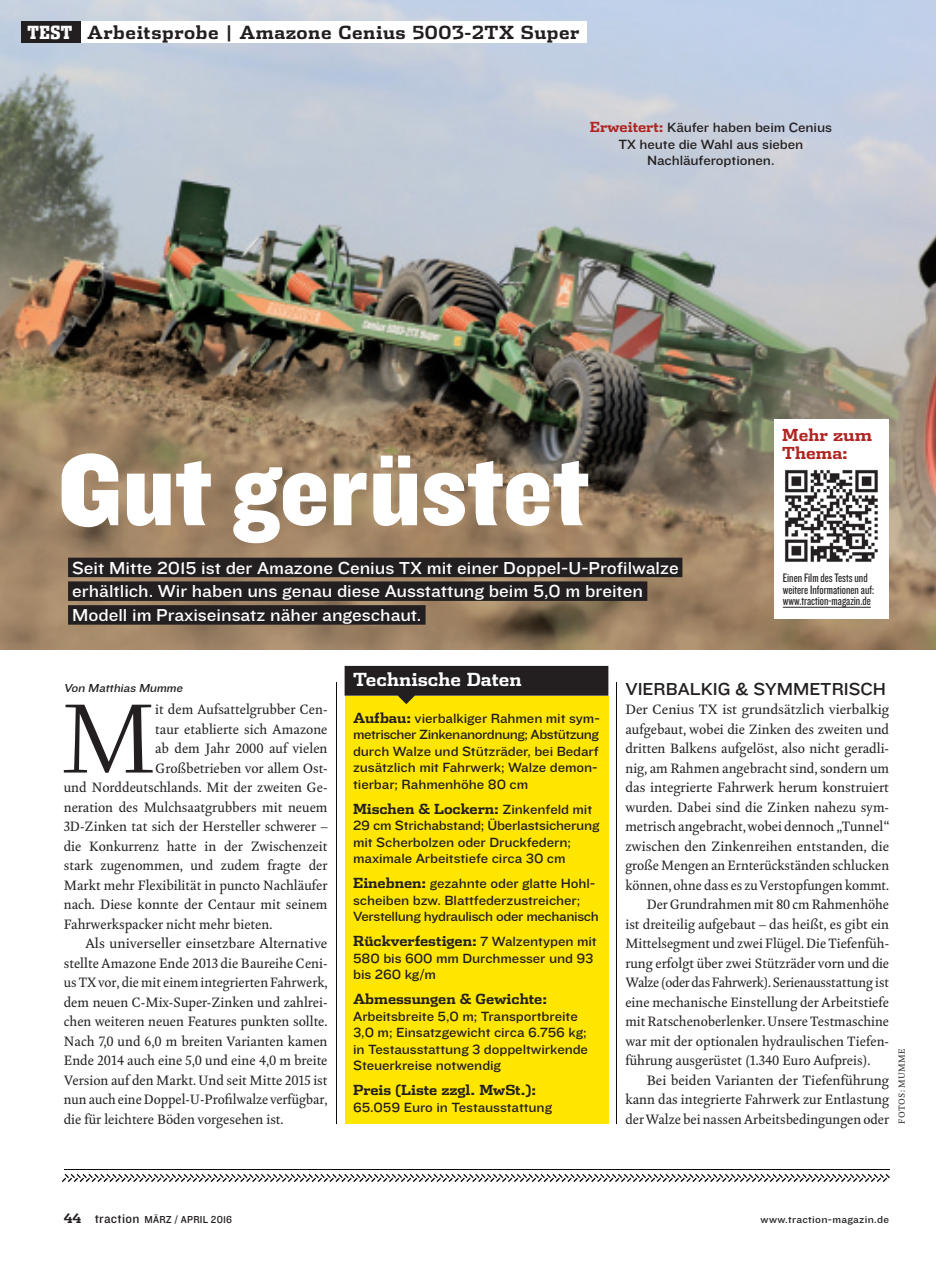
<style>
.page{position:relative;width:936px;height:1263px;background:#fff}
.page>*{position:absolute;margin:0;border:0;box-sizing:border-box;transform-origin:0 0}
.t1{font:105px "Knockout 71 Full Middlewt";color:#fff}
.t2{font:100.5px "Kingfisher Display";color:#231f20}
.t3{font:18px/23.7px "Knockout 32 Junior Cruisewt";color:#fff}
.t4{font:700 18px "Dispatch";letter-spacing:.03em;color:#231f20}
.t5{font:18px "Knockout 32 Junior Cruisewt";color:#231f20}
.t6{font:700 18px "Dispatch";color:#fff}
.t7{font:700 16.5px/18px "Dispatch";color:#af2522}
.t8{font:13.8px "Kingfisher";letter-spacing:-.005em;color:#231f20}
.t9{font:13.8px/16.5px "Knockout 32 Junior Cruisewt";letter-spacing:-.005em;color:#231f20}
.t10{font:700 13.8px "Dispatch";letter-spacing:-.005em;color:#231f20}
.t11{font:13.8px "Kingfisher";letter-spacing:-.025em;color:#231f20}
.t12{font:13.8px "Kingfisher";letter-spacing:-.005em;color:#231f20;scale:1.05 1}
.t13{font:13.8px "Kingfisher";letter-spacing:-.005em;color:#231f20;scale:1.04 1}
.t14{font:12.75px/11.2px "Knockout 28 Junior Feathrwt";color:#231f20;scale:1.05 1}
.t15{font:italic 12px "Knockout 32 Junior Cruisewt";color:#231f20}
.t16{font:10.5px "Knockout 31 Junior Middlewt";letter-spacing:.02em;color:#231f20}
.t17{font:10.5px "Knockout 32 Junior Cruisewt";letter-spacing:.03em;color:#231f20}
.t18{font:9px "Kingfisher";color:#231f20}
.s1{font-family:"Dispatch Comp";font-weight:900;color:#fff}
.s2{font-family:"Dispatch";font-weight:700;color:#af2522}
.s3{font-family:"Dispatch";font-weight:700}
.s4{font-family:"Knockout 32 Junior Cruisewt";font-weight:400}
.s5{font-family:"Dispatch";font-weight:700;font-size:12.75px}
.s6{font-size:13.5px}
</style>
<div class="page">
<img style="left:0;top:0;width:935px;height:650px">
<svg style="left:61px;top:762px;width:829px;height:420px"></svg>
<hr style="left:335px;top:680px;width:3px;height:444px;background:#231f20;opacity:.75">
<hr style="left:616px;top:681px;width:3px;height:444px;background:#231f20;opacity:.75">
<div style="left:344px;top:696px;width:264px;height:427px;background:#ffe601"></div>
<svg style="left:344px;top:666px;width:264px;height:38px"></svg>
<div style="left:68px;top:558px;width:614px;height:19px;background:#231f20"></div>
<div style="left:68px;top:581px;width:579px;height:20px;background:#231f20"></div>
<div style="left:68px;top:605px;width:357px;height:20px;background:#231f20"></div>
<div style="left:21px;top:21px;width:60px;height:22px;background:#231f20"></div>
<div style="left:81px;top:21px;width:505px;height:22px;background:#fff"></div>
<div style="left:774px;top:419px;width:115px;height:200px;background:#fff"></div>
<hr style="left:782px;top:607px;width:88px;height:1px;background:#231f20">
<img style="left:785px;top:469px;width:93px;height:93px">
<h3 class="t4" style="left:28px;top:19px;width:553px"><span class="s1">Test</span> Arbeitsprobe | Amazone Cenius 5003-2TX Super</h3>
<p class="t9" style="left:589px;top:119px;width:243px;text-align:center"><span class="s2">Erweitert:</span> Käufer haben beim Cenius<br>TX heute die Wahl aus sieben<br>Nachläuferoptionen.</p>
<h1 class="t1" style="left:58px;top:420px;width:531px">Gut gerüstet</h1>
<h3 class="t3" style="left:72px;top:555px;width:608px">Seit Mitte 2015 ist der Amazone Cenius TX mit einer Doppel-U-Profilwalze erhältlich. Wir haben uns genau diese Ausstattung beim 5,0 m breiten<br>Modell im Praxiseinsatz näher angeschaut.</h3>
<p class="t7" style="left:782px;top:425px;width:91px">Mehr zum<br>Thema:</p>
<p class="t14" style="left:782px;top:572px;width:89px">Einen Film des Tests und weitere Informationen auf: www.traction-magazin.de</p>
<p class="t15" style="left:64px;top:679px;width:123px">Von Matthias Mumme</p>
<h2 class="t2" style="left:61px;top:669px;width:96px">M</h2>
<p class="t8" style="left:155px;top:700px;width:174px">it dem Aufsattelgrubber Cen-</p>
<p class="t8" style="left:155px;top:719px;width:174px">taur etablierte sich Amazone</p>
<p class="t8" style="left:155px;top:739px;width:174px">ab dem Jahr 2000 auf vielen</p>
<p class="t8" style="left:155px;top:758px;width:174px">Großbetrieben vor allem Ost-</p>
<p class="t8" style="left:64px;top:778px;width:265px">und Norddeutschlands. Mit der zweiten Ge-</p>
<p class="t8" style="left:64px;top:797px;width:265px">neration des Mulchsaatgrubbers mit neuem</p>
<p class="t8" style="left:64px;top:817px;width:265px">3D-Zinken tat sich der Hersteller schwerer –</p>
<p class="t8" style="left:64px;top:836px;width:265px">die Konkurrenz hatte in der Zwischenzeit</p>
<p class="t8" style="left:64px;top:856px;width:265px">stark zugenommen, und zudem fragte der</p>
<p class="t8" style="left:64px;top:875px;width:265px">Markt mehr Flexibilität in puncto Nachläufer</p>
<p class="t8" style="left:64px;top:895px;width:265px">nach. Diese konnte der Centaur mit seinem</p>
<p class="t8" style="left:64px;top:914px;width:210px">Fahrwerkspacker nicht mehr bieten.</p>
<p class="t12" style="left:85px;top:934px;width:232px">Als universeller einsetzbare Alternative</p>
<p class="t8" style="left:64px;top:953px;width:265px">stellte Amazone Ende 2013 die Baureihe Ceni-</p>
<p class="t8" style="left:64px;top:973px;width:265px">us TX vor, die mit einem integrierten Fahrwerk,</p>
<p class="t8" style="left:64px;top:992px;width:265px">dem neuen C-Mix-Super-Zinken und zahlrei-</p>
<p class="t8" style="left:64px;top:1012px;width:265px">chen weiteren neuen Features punkten sollte.</p>
<p class="t8" style="left:64px;top:1031px;width:265px">Nach 7,0 und 6,0 m breiten Varianten kamen</p>
<p class="t8" style="left:64px;top:1051px;width:265px">Ende 2014 auch eine 5,0 und eine 4,0 m breite</p>
<p class="t8" style="left:64px;top:1070px;width:265px">Version auf den Markt. Und seit Mitte 2015 ist</p>
<p class="t8" style="left:64px;top:1090px;width:265px">nun auch eine Doppel-U-Profilwalze verfügbar,</p>
<p class="t8" style="left:64px;top:1109px;width:221px">die für leichtere Böden vorgesehen ist.</p>
<h3 class="t6" style="left:353px;top:667px;width:170px">Technische Daten</h3>
<p class="t9" style="left:353px;top:709px;width:248px"><span class="s3">Aufbau:</span> vierbalkiger Rahmen mit sym&shy;metrischer Zinkenanordnung; Abstützung durch Walze und Stützräder, bei Bedarf zusätzlich mit Fahrwerk; Walze demon&shy;tierbar; Rahmenhöhe 80 cm</p>
<p class="t10" style="left:353px;top:799px;width:240px">Mischen &amp; Lockern: <span class="s4">Zinkenfeld mit</span></p>
<p class="t9" style="left:353px;top:817px;width:248px">29 cm Strichabstand; Überlastsicherung mit Scherbolzen oder Druckfedern; maximale Arbeitstiefe circa 30 cm</p>
<p class="t9" style="left:353px;top:875px;width:247px"><span class="s3">Einebnen:</span> gezahnte oder glatte Hohl&shy;scheiben bzw. Blattfederzustreicher;<br>Verstellung hydraulisch oder mechanisch</p>
<p class="t10" style="left:353px;top:931px;width:245px">Rückverfestigen: <span class="s4">7 Walzentypen mit</span></p>
<p class="t9" style="left:353px;top:949px;width:242px">580 bis 600 mm Durchmesser und 93 bis 260 kg/m</p>
<p class="t10" style="left:353px;top:989px;width:195px">Abmessungen &amp; Gewichte:</p>
<p class="t9" style="left:353px;top:1007px;width:236px">Arbeitsbreite 5,0 m; Transportbreite 3,0 m; Einsatzgewicht circa 6.756 kg; in Testausstattung 3 doppeltwirkende Steuerkreise notwendig</p>
<p class="t10" style="left:353px;top:1080px;width:184px">Preis (Liste zzgl. MwSt.):</p>
<p class="t9" style="left:353px;top:1098px;width:200px">65.059 Euro in Testausstattung</p>
<h3 class="t5" style="left:625px;top:676px;width:30px">Vierba</h3>
<h3 class="t5" style="left:689px;top:676px;width:101px">lkig &amp; Symmetr</h3>
<h3 class="t5" style="left:843px;top:676px;width:41px">isch</h3>
<p class="t13" style="left:625px;top:700px;width:255px">Der Cenius TX ist grundsätzlich vierbalkig</p>
<p class="t8" style="left:625px;top:719px;width:265px">aufgebaut, wobei die Zinken des zweiten und</p>
<p class="t8" style="left:625px;top:739px;width:265px">dritten Balkens aufgelöst, also nicht geradli-</p>
<p class="t8" style="left:625px;top:758px;width:265px">nig, am Rahmen angebracht sind, sondern um</p>
<p class="t8" style="left:625px;top:778px;width:265px">das integrierte Fahrwerk herum konstruiert</p>
<p class="t8" style="left:625px;top:797px;width:265px">wurden. Dabei sind die Zinken nahezu sym-</p>
<p class="t8" style="left:625px;top:817px;width:265px">metrisch angebracht, wobei dennoch „Tunnel“</p>
<p class="t8" style="left:625px;top:836px;width:265px">zwischen den Zinkenreihen entstanden, die</p>
<p class="t8" style="left:625px;top:856px;width:265px">große Mengen an Ernterückständen schlucken</p>
<p class="t8" style="left:625px;top:875px;width:265px">können, ohne dass es zu Verstopfungen kommt.</p>
<p class="t8" style="left:646px;top:895px;width:244px">Der Grundrahmen mit 80 cm Rahmenhöhe</p>
<p class="t8" style="left:625px;top:914px;width:265px">ist dreiteilig aufgebaut – das heißt, es gibt ein</p>
<p class="t8" style="left:625px;top:934px;width:265px">Mittelsegment und zwei Flügel. Die Tiefenfüh-</p>
<p class="t8" style="left:625px;top:953px;width:265px">rung erfolgt über zwei Stützräder vorn und die</p>
<p class="t11" style="left:625px;top:973px;width:265px">Walze (oder das Fahrwerk). Serienausstattung ist</p>
<p class="t8" style="left:625px;top:992px;width:265px">eine mechanische Einstellung der Arbeitstiefe</p>
<p class="t8" style="left:625px;top:1012px;width:265px">mit Ratschenoberlenker. Unsere Testmaschine</p>
<p class="t8" style="left:625px;top:1031px;width:265px">war mit der optionalen hydraulischen Tiefen-</p>
<p class="t8" style="left:625px;top:1051px;width:246px">führung ausgerüstet (1.340 Euro Aufpreis).</p>
<p class="t8" style="left:646px;top:1070px;width:244px">Bei beiden Varianten der Tiefenführung</p>
<p class="t8" style="left:625px;top:1090px;width:265px">kann das integrierte Fahrwerk zur Entlastung</p>
<p class="t8" style="left:625px;top:1109px;width:265px">der Walze bei nassen Arbeitsbedingungen oder</p>
<p class="t18" style="left:895px;top:1123px;width:76px;rotate:-90deg">Fotos: Mumme</p>
<p class="t16" style="left:64px;top:1212px;width:170px"><span class="s5">44</span> <span class="s6">traction</span> März / April 2016</p>
<p class="t17" style="left:760px;top:1212px;width:130px">www.traction-magazin.de</p>
</div>
